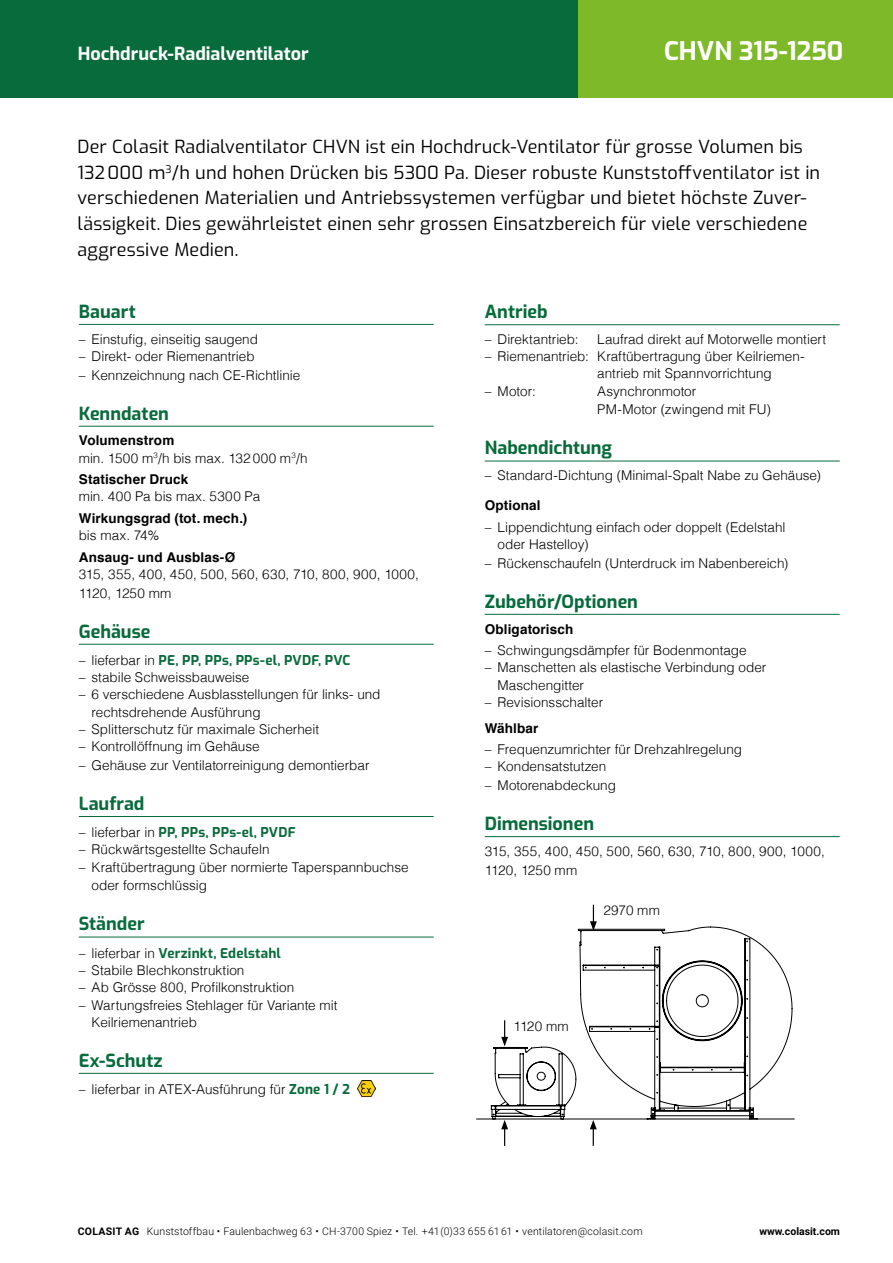
<style>
.page{position:relative;width:893px;height:1263px;background:#fff}
.page>*{position:absolute;margin:0;border:0;box-sizing:border-box;transform-origin:0 0}
.t1{font:700 25.5px "Exo";color:#fff}
.t2{font:18px/25.5px "Exo";letter-spacing:.01em;color:#000}
.t3{font:700 18px "Exo";color:#086b3b}
.t4{font:700 18px "Exo";color:#fff}
.t5{font:300 13.5px/17.2px "Helvetica";color:#000}
.t6{font:300 13.5px/18.8px "Helvetica";letter-spacing:.025em;color:#000}
.t7{font:700 13.5px "Exo";letter-spacing:.01em;color:#086b3b}
.t8{font:700 13.5px "Helvetica";letter-spacing:.01em;color:#000}
.t9{font:300 10.5px "Roboto";letter-spacing:.015em;color:#000}
.t10{font:700 10.5px "Roboto";color:#000}
.t11{font:2.7px "Arial";color:#000}
.s1{font-weight:700}
.s2{font-family:"Helvetica";font-weight:300;color:#000}
.s3{font-family:"Exo";font-weight:700;color:#086b3b}
</style>
<div class="page">
<hr style="left:79px;top:324px;width:355px;height:1px;background:#086b3b">
<hr style="left:79px;top:426px;width:355px;height:1px;background:#086b3b">
<hr style="left:79px;top:644px;width:355px;height:1px;background:#086b3b">
<hr style="left:79px;top:816px;width:355px;height:1px;background:#086b3b">
<hr style="left:79px;top:937px;width:355px;height:1px;background:#086b3b">
<hr style="left:79px;top:1073px;width:355px;height:1px;background:#086b3b">
<img style="left:358px;top:1081px;width:18px;height:15px">
<div style="left:578px;top:0;width:315px;height:98px;background:#7db928"></div>
<div style="left:0;top:0;width:578px;height:98px;background:#086b3b"></div>
<hr style="left:485px;top:324px;width:355px;height:1px;background:#086b3b">
<hr style="left:485px;top:461px;width:355px;height:1px;background:#086b3b">
<hr style="left:485px;top:614px;width:355px;height:1px;background:#086b3b">
<hr style="left:485px;top:836px;width:355px;height:1px;background:#086b3b">
<hr style="left:785px;top:1238px;width:39px;height:1px;background:#000">
<hr style="left:451px;top:1262px;width:408px;height:1px;background:#000">
<hr style="left:785px;top:1234px;width:39px;height:1px;background:#000">
<hr style="left:451px;top:1259px;width:408px;height:1px;background:#000">
<hr style="left:790px;top:1222px;width:69px;height:1px;background:#000">
<hr style="left:790px;top:1218px;width:69px;height:1px;background:#000">
<hr style="left:790px;top:1226px;width:69px;height:1px;background:#000">
<hr style="left:647px;top:1119px;width:147px;height:1px;background:#000">
<hr style="left:476px;top:1119px;width:171px;height:1px;background:#000">
<hr style="left:451px;top:886px;width:1px;height:269px;background:#000">
<hr style="left:451px;top:886px;width:408px;height:1px;background:#000">
<hr style="left:892px;top:886px;width:1px;height:269px;background:#000">
<hr style="left:451px;top:1254px;width:408px;height:1px;background:#000">
<hr style="left:785px;top:1214px;width:74px;height:1px;background:#000">
<svg style="left:491px;top:905px;width:301px;height:241px"></svg>
<h2 class="t4" style="left:78px;top:40px;width:233px">Hochdruck-Radialventilator</h2>
<h1 class="t1" style="left:664px;top:32px;width:181px">CHVN 315-1250</h1>
<p class="t2" style="left:78px;top:133px;width:744px">Der Colasit Radialventilator CHVN ist ein Hochdruck-Ventilator für grosse Volumen bis 132000 m<sup>3</sup>/h und hohen Drücken bis 5300 Pa. Dieser robuste Kunststoffventilator ist in verschiedenen Materialien und Antriebssystemen verfügbar und bietet höchste Zuver&shy;lässigkeit. Dies gewährleistet einen sehr grossen Einsatzbereich für viele verschiedene aggressive Medien.</p>
<h2 class="t3" style="left:79px;top:298px;width:59px">Bauart</h2>
<p class="t5" style="left:79px;top:329px;width:181px">– Einstufig, einseitig saugend</p>
<p class="t5" style="left:79px;top:346px;width:177px">– Direkt- oder Riemenantrieb</p>
<p class="t5" style="left:79px;top:365px;width:223px">– Kennzeichnung nach CE-Richtlinie</p>
<h2 class="t3" style="left:79px;top:399px;width:92px">Kenndaten</h2>
<p class="t5" style="left:79px;top:431px;width:230px"><span class="s1">Volumenstrom<br></span>min. 1500 m<sup>3</sup>/h bis max. 132 000 m<sup>3</sup>/h</p>
<p class="t8" style="left:79px;top:468px;width:111px">Statischer Druck</p>
<p class="t5" style="left:79px;top:487px;width:183px">min. 400 Pa bis max. 5300 Pa</p>
<p class="t8" style="left:79px;top:507px;width:170px">Wirkungsgrad (tot. mech.)</p>
<p class="t5" style="left:79px;top:526px;width:82px">bis max. 74%</p>
<p class="t8" style="left:79px;top:546px;width:158px">Ansaug- und Ausblas-Ø</p>
<p class="t6" style="left:79px;top:564px;width:342px">315, 355, 400, 450, 500, 560, 630, 710, 800, 900, 1000,<br>1120, 1250 mm</p>
<h2 class="t3" style="left:79px;top:617px;width:73px">Gehäuse</h2>
<p class="t7" style="left:79px;top:650px;width:273px"><span class="s2">– lieferbar in</span> PE, PP, PPs, PPs-el, PVDF, PVC</p>
<p class="t5" style="left:79px;top:668px;width:172px">– stabile Schweissbauweise</p>
<p class="t5" style="left:92px;top:685px;width:290px;text-indent:-13px">– 6 verschiedene Ausblasstellungen für links- und rechtsdrehende Ausführung</p>
<p class="t5" style="left:79px;top:719px;width:242px">– Splitterschutz für maximale Sicherheit</p>
<p class="t5" style="left:79px;top:737px;width:182px">– Kontrollöffnung im Gehäuse</p>
<p class="t5" style="left:79px;top:755px;width:292px">– Gehäuse zur Ventilatorreinigung demontierbar</p>
<h2 class="t3" style="left:79px;top:790px;width:67px">Laufrad</h2>
<p class="t7" style="left:79px;top:822px;width:218px"><span class="s2">– lieferbar in</span> PP, PPs, PPs-el, PVDF</p>
<p class="t5" style="left:79px;top:840px;width:192px">– Rückwärtsgestellte Schaufeln</p>
<p class="t5" style="left:92px;top:856px;width:319px;line-height:18.8px;text-indent:-13px">– Kraftübertragung über normierte Taperspannbuchse oder formschlüssig</p>
<h2 class="t3" style="left:79px;top:910px;width:67px">Ständer</h2>
<p class="t7" style="left:79px;top:942px;width:204px"><span class="s2">– lieferbar in</span> Verzinkt, Edelstahl</p>
<p class="t5" style="left:79px;top:960px;width:167px">– Stabile Blechkonstruktion</p>
<p class="t5" style="left:79px;top:978px;width:217px">– Ab Grösse 800, Profilkonstruktion</p>
<p class="t5" style="left:92px;top:995px;width:247px;text-indent:-13px">– Wartungsfreies Stehlager für Variante mit<br>Keilriemenantrieb</p>
<h2 class="t3" style="left:79px;top:1046px;width:85px">Ex-Schutz</h2>
<p class="t5" style="left:79px;top:1080px;width:273px">– lieferbar in ATEX-Ausführung für <span class="s3">Zone 1 / 2</span></p>
<h2 class="t3" style="left:485px;top:298px;width:64px">Antrieb</h2>
<p class="t5" style="left:485px;top:330px;width:95px">– Direktantrieb:</p>
<p class="t5" style="left:597px;top:330px;width:230px">Laufrad direkt auf Motorwelle montiert</p>
<p class="t5" style="left:597px;top:347px;width:209px;text-indent:-112px">– Riemenantrieb: Kraftübertragung über Keilriemen&shy;antrieb mit Spannvorrichtung</p>
<p class="t5" style="left:485px;top:381px;width:53px">– Motor:</p>
<p class="t5" style="left:597px;top:381px;width:175px;line-height:18.8px">Asynchronmotor<br>PM-Motor (zwingend mit FU)</p>
<h2 class="t3" style="left:485px;top:434px;width:129px">Nabendichtung</h2>
<p class="t5" style="left:485px;top:466px;width:338px">– Standard-Dichtung (Minimal-Spalt Nabe zu Gehäuse)</p>
<p class="t8" style="left:485px;top:495px;width:57px">Optional</p>
<p class="t5" style="left:497px;top:517px;width:290px;text-indent:-13px">– Lippendichtung einfach oder doppelt (Edelstahl oder Hastelloy)</p>
<p class="t5" style="left:485px;top:553px;width:305px">– Rückenschaufeln (Unterdruck im Nabenbereich)</p>
<h2 class="t3" style="left:485px;top:588px;width:155px">Zubehör/Optionen</h2>
<p class="t8" style="left:485px;top:618px;width:90px">Obligatorisch</p>
<p class="t5" style="left:485px;top:641px;width:263px">– Schwingungsdämpfer für Bodenmontage</p>
<p class="t5" style="left:497px;top:658px;width:270px;text-indent:-13px">– Manschetten als elastische Verbindung oder<br>Maschengitter</p>
<p class="t5" style="left:485px;top:692px;width:120px">– Revisionsschalter</p>
<p class="t8" style="left:485px;top:717px;width:55px">Wählbar</p>
<p class="t5" style="left:485px;top:740px;width:259px">– Frequenzumrichter für Drehzahlregelung</p>
<p class="t5" style="left:485px;top:757px;width:123px">– Kondensatstutzen</p>
<p class="t5" style="left:485px;top:776px;width:133px">– Motorenabdeckung</p>
<h2 class="t3" style="left:485px;top:810px;width:111px">Dimensionen</h2>
<p class="t6" style="left:485px;top:841px;width:342px">315, 355, 400, 450, 500, 560, 630, 710, 800, 900, 1000,<br>1120, 1250 mm</p>
<p class="t11" style="left:567px;top:867px;width:3px">4</p>
<p class="t5" style="left:603px;top:901px;width:58px">2970 mm</p>
<p class="t5" style="left:514px;top:1016px;width:57px">1120 mm</p>
<p class="t9" style="left:78px;top:1224px;width:566px"><span class="s1">COLASIT AG</span> Kunststoffbau • Faulenbachweg 63 • CH-3700 Spiez • Tel. +41 (0)33 655 61 61 • ventilatoren@colasit.com</p>
<p class="t10" style="left:759px;top:1224px;width:82px">www.colasit.com</p>
<p class="t11" style="left:414px;top:1231px;width:3px">H</p>
<p class="t11" style="left:787px;top:1230px;width:25px">Ohne sep. Stückliste</p>
</div>
